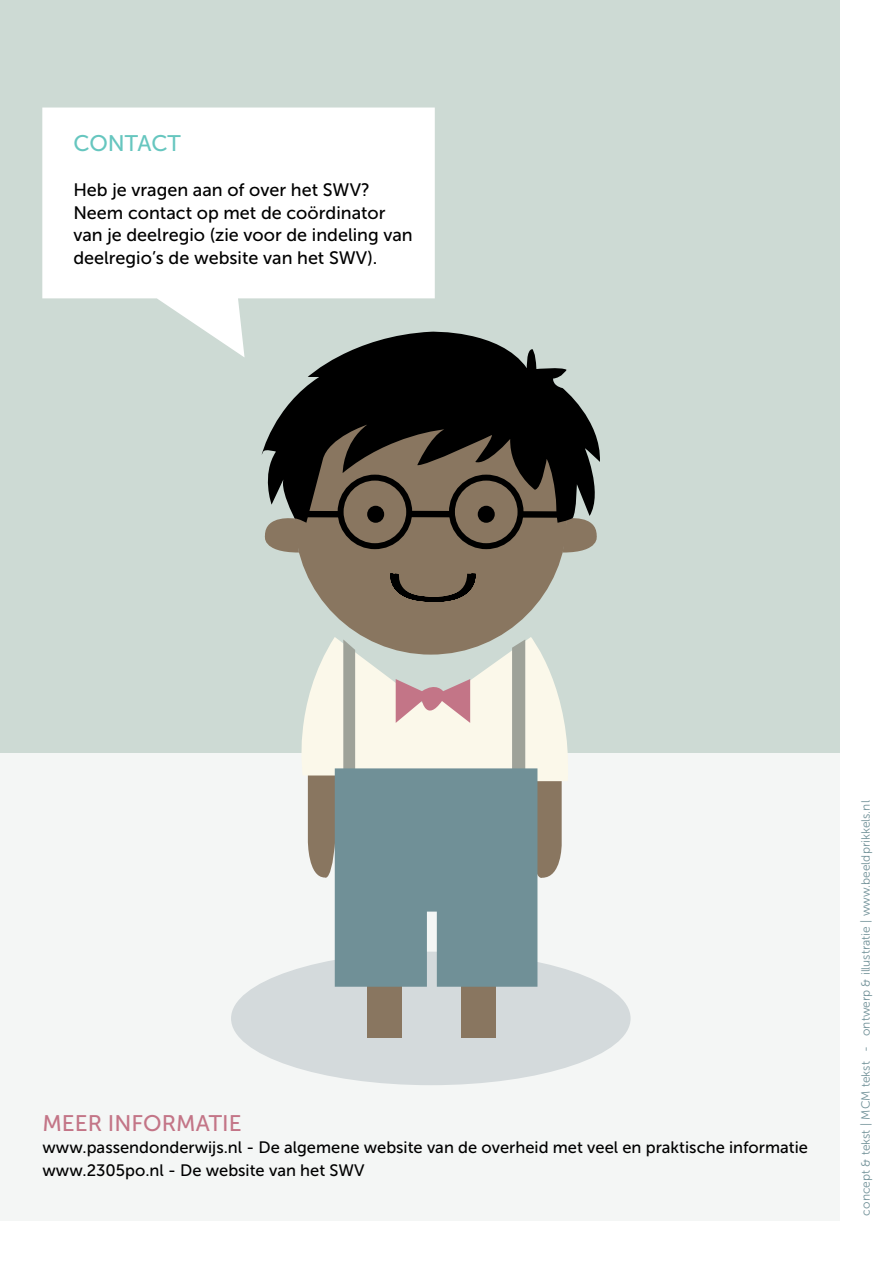
<style>
.page{position:relative;width:893px;height:1263px;background:#fff}
.page>*{position:absolute;margin:0;border:0;box-sizing:border-box;transform-origin:0 0}
.t1{font:22.5px "Museo Sans 500";color:#c37587}
.t2{font:22.5px "Museo Sans 500";color:#66c6bf}
.t3{font:18px/22.5px "Museo Sans 500";color:#000}
.t4{font:16.5px/22.5px "Museo Sans 500";color:#000}
.t5{font:12px "Museo Sans 300";color:#709097}
</style>
<div class="page">
<div style="left:0;top:0;width:839px;height:753px;background:#cddad4"></div>
<div style="left:0;top:753px;width:839px;height:467px;background:#f4f6f5"></div>
<div style="left:231px;top:952px;width:400px;height:133px;background:#d4dadc;border-radius:50%"></div>
<div style="left:368px;top:953px;width:34px;height:85px;background:#897660"></div>
<div style="left:461px;top:936px;width:34px;height:102px;background:#897660"></div>
<svg style="left:292px;top:637px;width:278px;height:350px"></svg>
<div style="left:295px;top:382px;width:272px;height:273px;background:#897660;border-radius:50%"></div>
<svg style="left:264px;top:523px;width:35px;height:29px"></svg>
<svg style="left:563px;top:523px;width:34px;height:29px"></svg>
<svg style="left:390px;top:573px;width:86px;height:29px"></svg>
<svg style="left:339px;top:523px;width:183px;height:27px"></svg>
<svg style="left:261px;top:331px;width:339px;height:192px;fill:#000"></svg>
<svg style="left:42px;top:108px;width:393px;height:249px;fill:#fff"></svg>
<p class="t2" style="left:73px;top:131px;width:109px">Contact</p>
<p class="t3" style="left:73px;top:179px;width:263px">Heb je vragen aan of over het SWV</p>
<p class="t3" style="left:73px;top:179px;width:341px;text-indent:288px">?<br>N eem contact op met de coördinator van je deelregio (zie voor de indeling van deelregio’s de website van het SWV</p>
<p class="t3" style="left:368px;top:246px;width:12px">).</p>
<p class="t1" style="left:43px;top:1111px;width:201px">Meer informatie</p>
<p class="t4" style="left:43px;top:1136px;width:767px">www.passendonderwijs.nl - De algemene website van de overheid met veel en praktische informatie www.2305po.nl - De website van het SWV</p>
<p class="t5" style="left:859px;top:1215px;width:417px;rotate:-90deg">concept &amp; tekst | MCM tekst - ontwerp &amp; illustratie | www.beeldprikkels.nl</p>
</div>
